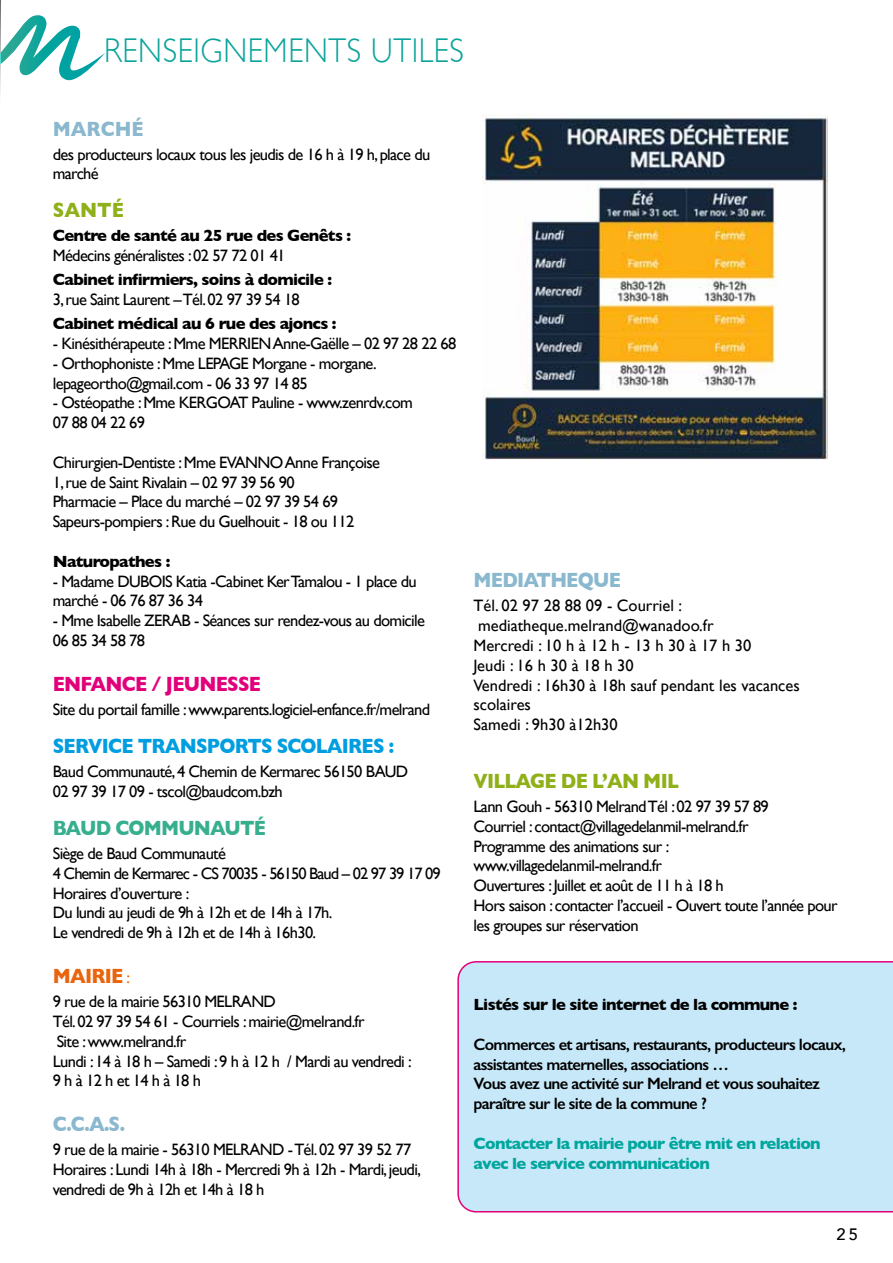
<style>
.page{position:relative;width:893px;height:1263px;background:#fff}
.page>*{position:absolute;margin:0;border:0;box-sizing:border-box;transform-origin:0 0}
.t1{font:300 34.35px "Gill Sans";letter-spacing:.02em;color:#0ba49b;scale:.9 1}
.t2{font:700 21px "Gill Sans";letter-spacing:-.04em;color:#009ee0;scale:.9 1}
.t3{font:700 21px "Gill Sans";letter-spacing:-.04em;color:#8ab8ce;scale:.9 1}
.t4{font:700 21px "Gill Sans";letter-spacing:-.04em;color:#8fb018;scale:.9 1}
.t5{font:700 21px "Gill Sans";letter-spacing:-.04em;color:#e2007a;scale:.9 1}
.t6{font:700 21px "Gill Sans";letter-spacing:-.04em;color:#37af8e;scale:.9 1}
.t7{font:700 21px "Gill Sans";letter-spacing:-.04em;color:#ea640d;scale:.9 1}
.t8{font:16.5px/19.8px "Gill Sans";letter-spacing:-.04em;color:#000}
.t9{font:16.5px/19.8px "Gill Sans";color:#000}
.t10{font:600 16.5px/19.8px "Gill Sans";letter-spacing:-.04em;color:#000}
.t11{font:700 16.5px "Gill Sans";letter-spacing:-.04em;color:#000}
.t12{font:700 16.5px/19.8px "Gill Sans";letter-spacing:-.04em;color:#00a69d}
.t13{font:500 16.5px "Avenir";color:#000}
.s1{font-weight:400;font-size:16.5px}
</style>
<div class="page">
<div style="left:457px;top:961px;width:436px;height:251px;background:#c7e8f8"></div>
<svg style="left:0;top:0;width:1px;height:93px"></svg>
<svg style="left:0;top:15px;width:105px;height:69px"></svg>
<img style="left:482px;top:115px;width:345px;height:345px">
<h1 class="t1" style="left:104px;top:24px;width:401px">RENSEIGNEMENTS UTILES</h1>
<p class="t3" style="left:53px;top:112px;width:103px">MARCHÉ</p>
<p class="t8" style="left:53px;top:144px;width:379px">des producteurs locaux tous les jeudis de 16 h à 19 h, place du marché</p>
<p class="t4" style="left:53px;top:194px;width:81px">SANTÉ</p>
<p class="t11" style="left:53px;top:223px;width:300px">Centre de santé au 25 rue des Genêts :</p>
<p class="t8" style="left:53px;top:246px;width:234px">Médecins généralistes : 02 57 72 01 41</p>
<p class="t11" style="left:53px;top:267px;width:281px">Cabinet infirmiers, soins à domicile :</p>
<p class="t8" style="left:53px;top:289px;width:249px">3, rue Saint Laurent – Tél. 02 97 39 54 18</p>
<p class="t11" style="left:53px;top:311px;width:285px">Cabinet médical au 6 rue des ajoncs :</p>
<p class="t8" style="left:53px;top:333px;width:405px">- Kinésithérapeute : Mme MERRIEN Anne-Gaëlle – 02 97 28 22 68</p>
<p class="t8" style="left:53px;top:353px;width:325px">- Orthophoniste : Mme LEPAGE Morgane - morgane. lepageortho@gmail.com - 06 33 97 14 85</p>
<p class="t8" style="left:53px;top:393px;width:362px">- Ostéopathe : Mme KERGOAT Pauline - www.zenrdv.com<br>07 88 04 22 69</p>
<p class="t8" style="left:53px;top:452px;width:329px">Chirurgien-Dentiste : Mme EVANNO Anne Françoise 1, rue de Saint Rivalain – 02 97 39 56 90<br>Pharmacie – Place du marché – 02 97 39 54 69<br>Sapeurs-pompiers : Rue du Guelhouit - 18 ou 112</p>
<p class="t11" style="left:53px;top:548px;width:119px">Naturopathes :</p>
<p class="t8" style="left:53px;top:571px;width:365px">- Madame DUBOIS Katia -Cabinet Ker Tamalou - 1 place du marché - 06 76 87 36 34</p>
<p class="t8" style="left:53px;top:611px;width:374px">- Mme Isabelle ZERAB - Séances sur rendez-vous au domicile<br>06 85 34 58 78</p>
<p class="t5" style="left:53px;top:667px;width:233px">ENFANCE / JEUNESSE</p>
<p class="t8" style="left:53px;top:699px;width:379px">Site du portail famille : www.parents.logiciel-enfance.fr/melrand</p>
<p class="t2" style="left:53px;top:729px;width:381px">SERVICE TRANSPORTS SCOLAIRES :</p>
<p class="t8" style="left:53px;top:761px;width:357px">Baud Communauté, 4 Chemin de Kermarec 56150 BAUD<br>02 97 39 17 09 - tscol@baudcom.bzh</p>
<p class="t6" style="left:53px;top:811px;width:238px">BAUD COMMUNAUTÉ</p>
<p class="t8" style="left:53px;top:843px;width:389px">Siège de Baud Communauté<br>4 Chemin de Kermarec - CS 70035 - 56150 Baud – 02 97 39 17 09<br>Horaires d’ouverture :<br>Du lundi au jeudi de 9h à 12h et de 14h à 17h.<br>Le vendredi de 9h à 12h et de 14h à 16h30.</p>
<p class="t7" style="left:53px;top:959px;width:88px">MAIRIE <span class="s1">:</span></p>
<p class="t8" style="left:53px;top:991px;width:360px">9 rue de la mairie 56310 MELRAND<br>Tél. 02 97 39 54 61 - Courriels : mairie@melrand.fr<br>Site : www.melrand.fr<br>Lundi : 14 à 18 h – Samedi : 9 h à 12 h / Mardi au vendredi :<br>9 h à 12 h et 14 h à 18 h</p>
<p class="t3" style="left:53px;top:1108px;width:82px">C.C.A.S.</p>
<p class="t8" style="left:53px;top:1140px;width:370px">9 rue de la mairie - 56310 MELRAND - Tél. 02 97 39 52 77<br>Horaires : Lundi 14h à 18h - Mercredi 9h à 12h - Mardi, jeudi, vendredi de 9h à 12h et 14h à 18 h</p>
<p class="t3" style="left:473px;top:564px;width:165px">MEDIATHEQUE</p>
<p class="t9" style="left:473px;top:596px;width:328px">Tél. 02 97 28 88 09 - Courriel : mediatheque.melrand@wanadoo.fr<br>Mercredi : 10 h à 12 h - 13 h 30 à 17 h 30<br>Jeudi : 16 h 30 à 18 h 30<br>Vendredi : 16h30 à 18h sauf pendant les vacances scolaires<br>Samedi : 9h30 à12h30</p>
<p class="t4" style="left:473px;top:764px;width:230px">VILLAGE DE L’AN MIL</p>
<p class="t8" style="left:473px;top:796px;width:366px">Lann Gouh - 56310 Melrand Tél : 02 97 39 57 89<br>Courriel : contact@villagedelanmil-melrand.fr<br>Programme des animations sur : www.villagedelanmil-melrand.fr<br>Ouvertures : Juillet et août de 11 h à 18 h<br>Hors saison : contacter l’accueil - Ouvert toute l’année pour les groupes sur réservation</p>
<p class="t11" style="left:473px;top:991px;width:325px">Listés sur le site internet de la commune :</p>
<p class="t10" style="left:473px;top:1034px;width:374px">Commerces et artisans, restaurants, producteurs locaux, assistantes maternelles, associations …<br>Vous avez une activité sur Melrand et vous souhaitez paraître sur le site de la commune ?</p>
<p class="t12" style="left:473px;top:1133px;width:349px">Contacter la mairie pour être mit en relation avec le service communication</p>
<p class="t13" style="left:837px;top:1220px;width:23px">25</p>
</div>
